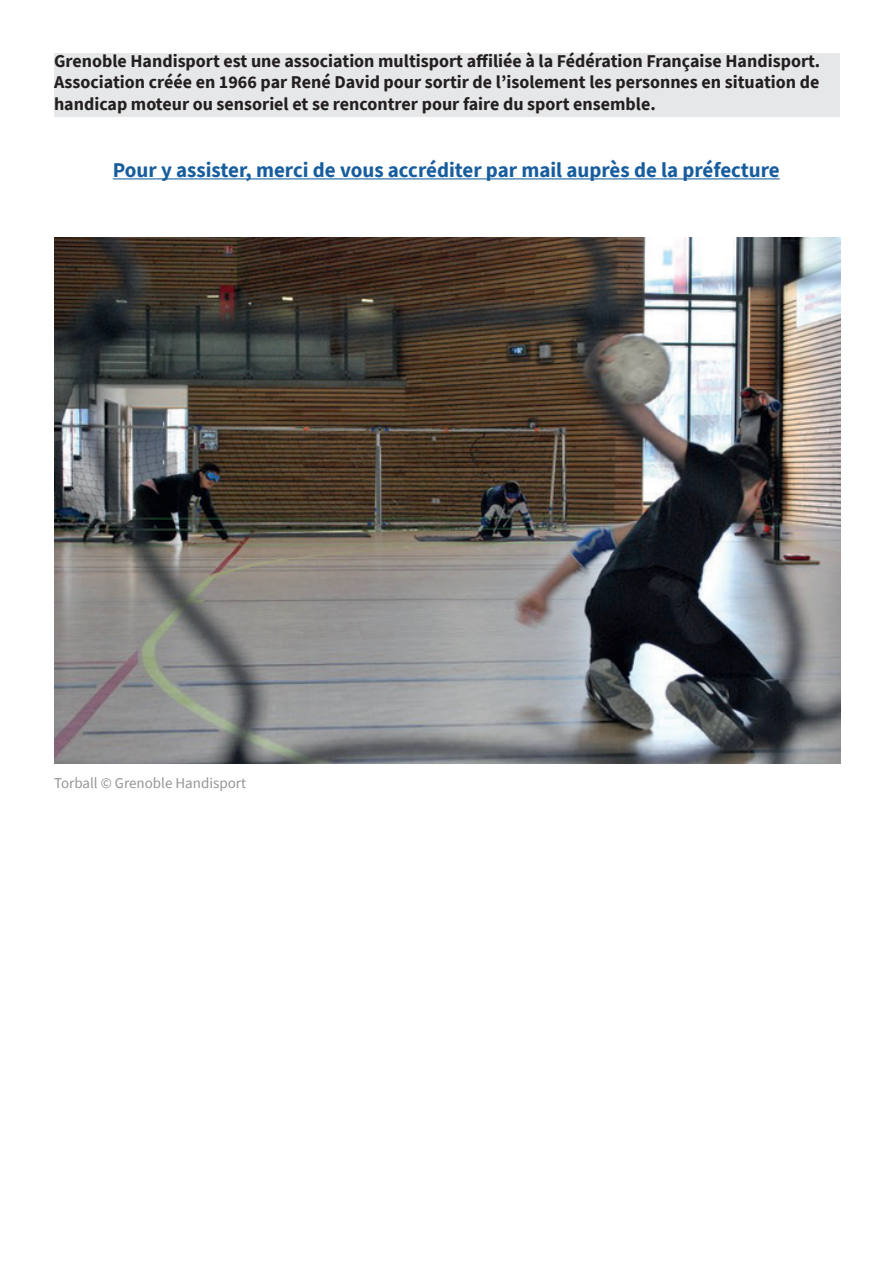
<style>
.page{position:relative;width:893px;height:1263px;background:#fff}
.page>*{position:absolute;margin:0;border:0;box-sizing:border-box;transform-origin:0 0}
.t1{font:700 21px "Source Sans Pro";color:#175d9e}
.t2{font:700 18px/21.6px "Source Sans Pro";color:#231f20;text-align:justify}
.t3{font:15px "Source Sans Pro";color:#939598}
</style>
<div class="page">
<div style="left:54px;top:53px;width:786px;height:64px;background:#e6e7e9"></div>
<hr style="left:113px;top:178px;width:667px;height:1px;background:#175d9e">
<img style="left:54px;top:237px;width:787px;height:526px">
<p class="t2" style="left:54px;top:50px;width:768px">Grenoble Handisport est une association multisport affiliée à la Fédération Française Handisport.<br>Association créée en 1966 par René David pour sortir de l’isolement les personnes en situation de handicap moteur ou sensoriel et se rencontrer pour faire du sport ensemble.</p>
<p class="t1" style="left:113px;top:156px;width:668px">Pour y assister, merci de vous accréditer par mail auprès de la préfecture</p>
<p class="t3" style="left:54px;top:773px;width:194px">Torball © Grenoble Handisport</p>
</div>
